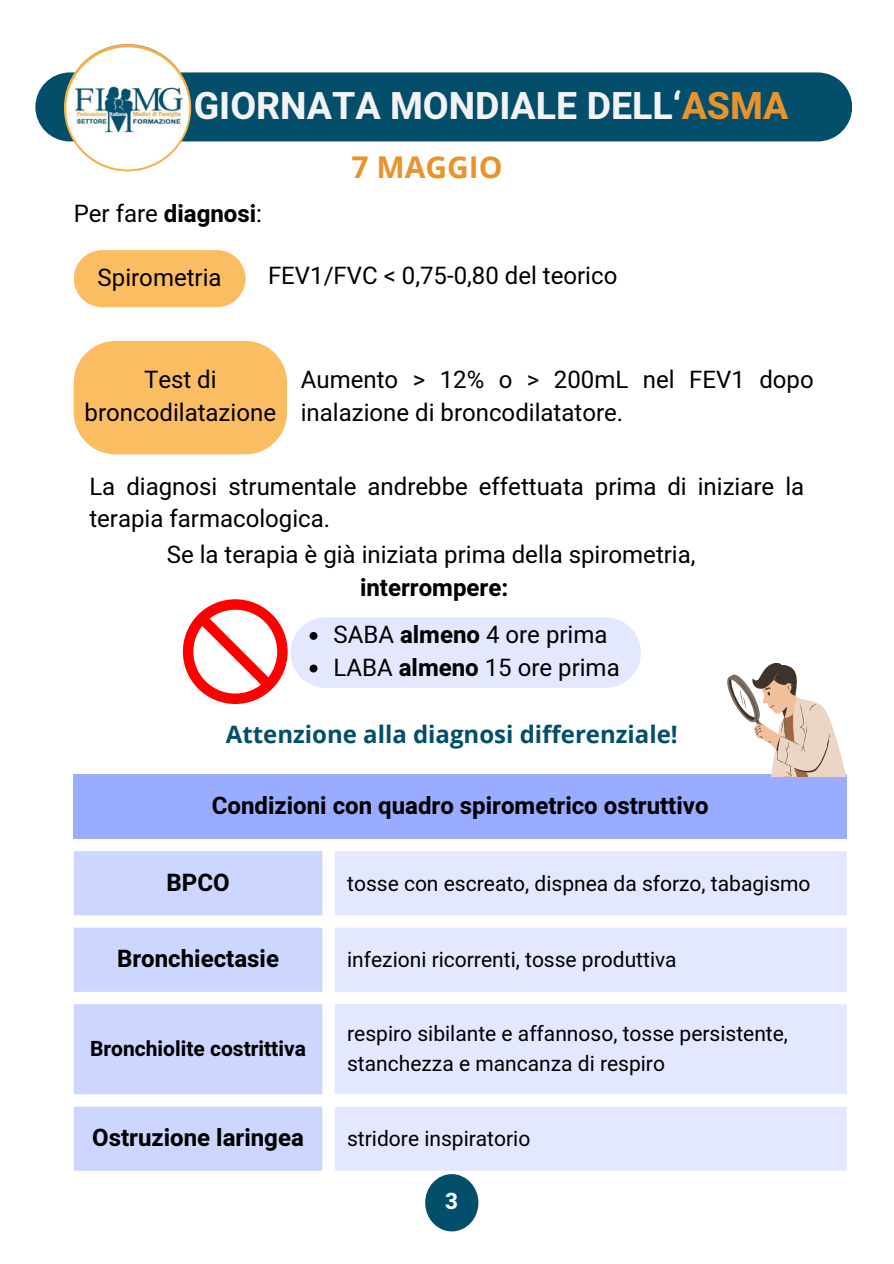
<style>
.page{position:relative;width:894px;height:1264px;background:#fff}
.page>*{position:absolute;margin:0;border:0;box-sizing:border-box;transform-origin:0 0}
.t1{font:700 37.5px "Heebo";color:#f3f3f5}
.t2{font:700 30px "Open Sans";color:#e9932d}
.t3{font:24px/32.7px "Heebo";color:#000}
.t4{font:700 24px "Heebo";color:#000}
.t5{font:700 24px "Open Sans";color:#024e6b}
.t6{font:700 22.5px "Heebo";color:#fff}
.t7{font:21px/29.2px "Heebo";color:#000}
.t8{font:700 21px "Heebo";color:#000}
.s1{color:#e9932d}
.s2{font-weight:700}
</style>
<div class="page">
<div style="left:35px;top:72px;width:816px;height:69px;background:#024e6b;border-radius:34px"></div>
<img style="left:64px;top:44px;width:127px;height:127px;border-radius:50%">
<div style="left:425px;top:1174px;width:53px;height:57px;background:#024e6b;border-radius:50%"></div>
<svg style="left:74px;top:250px;width:171px;height:57px;background:#fac16b"></svg>
<div style="left:74px;top:341px;width:213px;height:113px;background:#fabd61"></div>
<div style="left:74px;top:774px;width:772px;height:64px;background:#99acff"></div>
<svg style="left:74px;top:851px;width:248px;height:319px;background:#d2daff"></svg>
<svg style="left:335px;top:851px;width:511px;height:319px;background:#e6eaff"></svg>
<svg style="left:727px;top:663px;width:120px;height:113px"></svg>
<svg style="left:183px;top:599px;width:457px;height:105px"></svg>
<p class="t1" style="left:194px;top:79px;width:596px">GIORNATA MONDIALE DELL‘<span class="s1">ASMA</span></p>
<p class="t2" style="left:351px;top:146px;width:152px">7 MAGGIO</p>
<p class="t3" style="left:74px;top:198px;width:190px">Per fare <span class="s2">diagnosi</span>:</p>
<p class="t3" style="left:268px;top:260px;width:351px">FEV1/FVC &lt; 0,75-0,80 del teorico</p>
<p class="t3" style="left:98px;top:262px;width:125px">Spirometria</p>
<p class="t3" style="left:85px;top:364px;width:193px;text-align:center">Test di broncodilatazione</p>
<p class="t3" style="left:301px;top:364px;width:514px">Aumento &gt; 12% o &gt; 200mL nel FEV1 dopo inalazione di broncodilatatore.</p>
<p class="t3" style="left:89px;top:471px;width:716px">La diagnosi strumentale andrebbe effettuata prima di iniziare la terapia farmacologica.</p>
<h2 class="t3" style="left:167px;top:539px;width:530px">Se la terapia è già iniziata prima della spirometria,</h2>
<p class="t4" style="left:360px;top:570px;width:150px">interrompere:</p>
<p class="t3" style="left:333px;top:619px;width:275px">SABA <span class="s2">almeno</span> 4 ore prima</p>
<p class="t3" style="left:333px;top:652px;width:287px">LABA <span class="s2">almeno</span> 15 ore prima</p>
<p class="t5" style="left:226px;top:717px;width:453px">Attenzione alla diagnosi differenziale!</p>
<p class="t4" style="left:212px;top:788px;width:498px">Condizioni con quadro spirometrico ostruttivo</p>
<p class="t4" style="left:166px;top:865px;width:65px">BPCO</p>
<p class="t7" style="left:347px;top:869px;width:465px">tosse con escreato, dispnea da sforzo, tabagismo</p>
<p class="t4" style="left:117px;top:941px;width:163px">Bronchiectasie</p>
<p class="t7" style="left:347px;top:945px;width:331px">infezioni ricorrenti, tosse produttiva</p>
<p class="t8" style="left:90px;top:1033px;width:217px">Bronchiolite costrittiva</p>
<p class="t7" style="left:347px;top:1020px;width:442px">respiro sibilante e affannoso, tosse persistente, stanchezza e mancanza di respiro</p>
<p class="t4" style="left:92px;top:1120px;width:213px">Ostruzione laringea</p>
<h3 class="t7" style="left:347px;top:1124px;width:185px">stridore inspiratorio</h3>
<h1 class="t6" style="left:445px;top:1185px;width:14px">3</h1>
</div>
